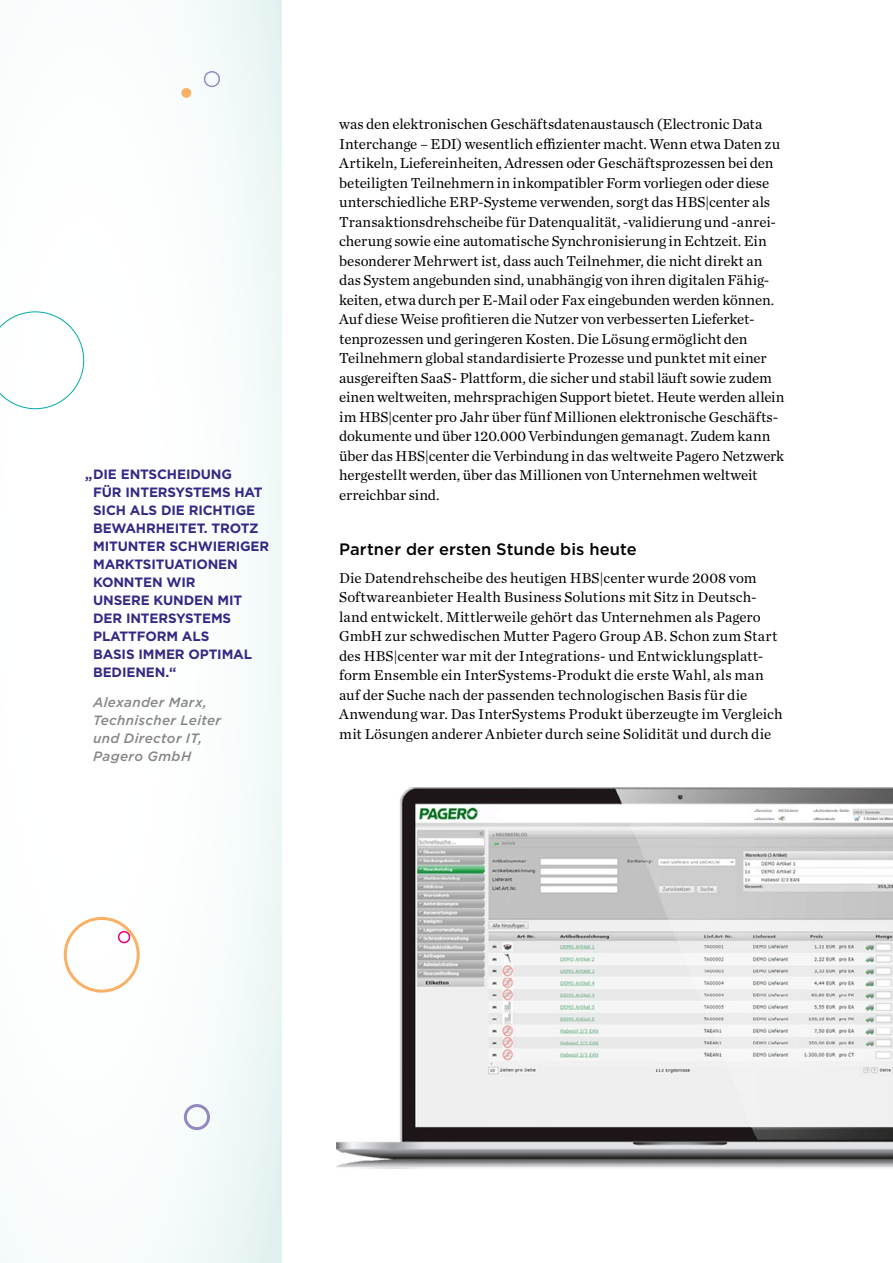
<style>
.page{position:relative;width:893px;height:1263px;background:#fff}
.page>*{position:absolute;margin:0;border:0;box-sizing:border-box;transform-origin:0 0}
.t1{font:500 16.5px "Gotham";letter-spacing:.005em;color:#000}
.t2{font:15px/19.5px "Chronicle Text G1";letter-spacing:-.005em;color:#000}
.t3{font:700 13.5px/18px "Gotham";letter-spacing:-.01em;color:#332985}
.t4{font:italic 500 13.5px/18px "Gotham";letter-spacing:.025em;color:#868786}
</style>
<div class="page">
<div style="left:0;top:0;width:282px;height:1263px;background:linear-gradient(to right,#fff,#f3f9f9)"></div>
<div style="left:184px;top:1104px;width:26px;height:26px;border:3px solid #9488c1;border-radius:50%"></div>
<div style="left:204px;top:71px;width:16px;height:16px;border:2px solid #968bc2;border-radius:50%"></div>
<div style="left:182px;top:89px;width:9px;height:8px;background:#f8b165;border-radius:50%"></div>
<div style="left:181px;top:88px;width:10px;height:10px;border:1px solid #f8b165;border-radius:50%"></div>
<div style="left:64px;top:917px;width:76px;height:75px;border:3px solid #f8b165;border-radius:50%"></div>
<div style="left:118px;top:931px;width:12px;height:12px;border:2px solid #e5007c;border-radius:50%"></div>
<svg style="left:0;top:311px;width:84px;height:98px"></svg>
<img style="left:337px;top:787px;width:556px;height:381px">
<p class="t3" style="left:93px;top:465px;width:178px;text-indent:-8px">„DIE ENTSCHEIDUNG<br>FÜR INTERSYSTEMS HAT<br>SICH ALS DIE RICHTIGE<br>BEWAHRHEITET. TROTZ<br>MITUNTER SCHWIERIGER<br>MARKTSITUATIONEN<br>KONNTEN WIR<br>UNSERE KUNDEN MIT<br>DER INTERSYSTEMS<br>PLATTFORM ALS<br>BASIS IMMER OPTIMAL<br>BEDIENEN.“</p>
<p class="t4" style="left:93px;top:693px;width:130px">Alexander Marx,<br>Technischer Leiter und Director IT,<br>Pagero GmbH</p>
<p class="t2" style="left:339px;top:113px;width:447px">was den elektronischen Geschäftsdatenaustausch (Electronic Data Interchange – EDI) wesentlich effizienter macht. Wenn etwa Daten zu Artikeln, Liefereinheiten, Adressen oder Geschäftsprozessen bei den beteiligten Teilnehmern in inkompatibler Form vorliegen oder diese unterschiedliche ERP-Systeme verwenden, sorgt das HBS|center als Transaktionsdrehscheibe für Datenqualität, -validierung und -anrei&shy;cherung sowie eine automatische Synchronisierung in Echtzeit. Ein besonderer Mehrwert ist, dass auch Teilnehmer, die nicht direkt an das System angebunden sind, unabhängig von ihren digitalen Fähig&shy;keiten, etwa durch per E-Mail oder Fax eingebunden werden können.<br>Auf diese Weise profitieren die Nutzer von verbesserten Lieferket&shy;tenprozessen und geringeren Kosten. Die Lösung ermöglicht den Teilnehmern global standardisierte Prozesse und punktet mit einer ausgereiften SaaS- Plattform, die sicher und stabil läuft sowie zudem einen weltweiten, mehrsprachigen Support bietet. Heute werden allein im HBS|center pro Jahr über fünf Millionen elektronische Geschäfts&shy;dokumente und über 120.000 Verbindungen gemanagt. Zudem kann über das HBS|center die Verbindung in das weltweite Pagero Netzwerk hergestellt werden, über das Millionen von Unternehmen weltweit erreichbar sind.</p>
<p class="t1" style="left:339px;top:538px;width:299px">Partner der ersten Stunde bis heute</p>
<p class="t2" style="left:339px;top:567px;width:445px">Die Datendrehscheibe des heutigen HBS|center wurde 2008 vom Softwareanbieter Health Business Solutions mit Sitz in Deutsch&shy;land entwickelt. Mittlerweile gehört das Unternehmen als Pagero GmbH zur schwedischen Mutter Pagero Group AB. Schon zum Start des HBS|center war mit der Integrations- und Entwicklungsplatt&shy;form Ensemble ein InterSystems-Produkt die erste Wahl, als man auf der Suche nach der passenden technologischen Basis für die Anwendung war. Das InterSystems Produkt überzeugte im Vergleich mit Lösungen anderer Anbieter durch seine Solidität und durch die</p>
</div>
